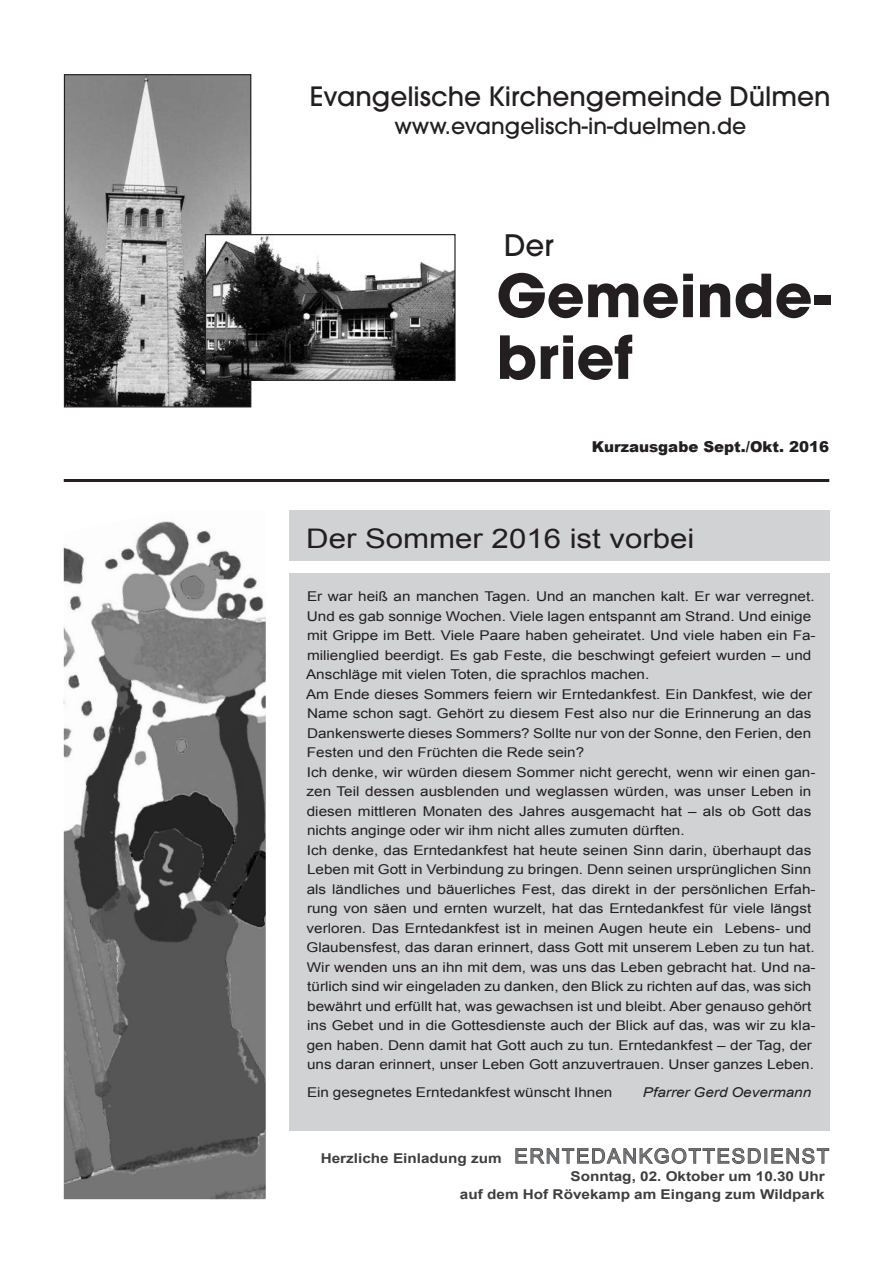
<style>
.page{position:relative;width:893px;height:1263px;background:#fff}
.page>*{position:absolute;margin:0;border:0;box-sizing:border-box;transform-origin:0 0}
.t1{font:700 58.8px/61.8px "Avant Garde";color:#231f20}
.t2{font:500 29.4px "Avant Garde";color:#231f20}
.t3{font:27px "Arial";color:#231f20;scale:1.16 1}
.t4{font:500 26.4px "Avant Garde";color:#231f20}
.t5{font:500 22.05px "Avant Garde";color:#231f20}
.t6{font:900 15px "Arial";color:#231f20}
.t7{font:13.5px/19.5px "Arial";color:#231f20;scale:1.13 1}
.t8{font:700 13.5px "Arial";color:#3e3e3f;scale:1.13 1}
.t9{font:italic 13.5px "Arial";color:#231f20;scale:1.13 1}
.s1{font-weight:400;font-size:20.25px;color:#717275}
</style>
<div class="page">
<hr style="left:64px;top:479px;width:765px;height:3px;background:#231f20">
<div style="left:289px;top:573px;width:540px;height:558px;background:#d1d2d4"></div>
<img style="left:64px;top:521px;width:202px;height:678px">
<div style="left:289px;top:510px;width:540px;height:51px;background:#d1d2d4"></div>
<svg style="left:515px;top:1147px;width:314px;height:17px"></svg>
<img style="left:66px;top:76px;width:183px;height:329px">
<div style="left:64px;top:74px;width:187px;height:333px;border:1px solid #231f20"></div>
<img style="left:207px;top:236px;width:247px;height:143px">
<div style="left:205px;top:234px;width:251px;height:147px;border:1px solid #231f20"></div>
<h3 class="t4" style="left:310px;top:80px;width:522px">Evangelische Kirchengemeinde Dülmen</h3>
<h3 class="t5" style="left:394px;top:112px;width:353px">www.evangelisch-in-duelmen.de</h3>
<h2 class="t2" style="left:504px;top:227px;width:51px">Der</h2>
<h1 class="t1" style="left:496px;top:264px;width:336px">Gemeinde&shy;brief</h1>
<p class="t6" style="left:592px;top:436px;width:239px">Kurzausgabe Sept./Okt. 2016</p>
<h3 class="t3" style="left:306px;top:521px;width:336px">Der Sommer 2016 ist vorbei</h3>
<p class="t7" style="left:306px;top:587px;width:452px">Er war heiß an manchen Tagen. Und an manchen kalt. Er war verregnet.<br>Und es gab sonnige Wochen. Viele lagen entspannt am Strand. Und einige mit Grippe im Bett. Viele Paare haben geheiratet. Und viele haben ein Fa&shy;milienglied beerdigt. Es gab Feste, die beschwingt gefeiert wurden – und Anschläge mit vielen Toten, die sprachlos machen.<br>Am Ende dieses Sommers feiern wir Erntedankfest. Ein Dankfest, wie der Name schon sagt. Gehört zu diesem Fest also nur die Erinnerung an das Dankenswerte dieses Sommers? Sollte nur von der Sonne, den Ferien, den Festen und den Früchten die Rede sein?<br>Ich denke, wir würden diesem Sommer nicht gerecht, wenn wir einen gan&shy;zen Teil dessen ausblenden und weglassen würden, was unser Leben in diesen mittleren Monaten des Jahres ausgemacht hat – als ob Gott das nichts anginge oder wir ihm nicht alles zumuten dürften.<br>Ich denke, das Erntedankfest hat heute seinen Sinn darin, überhaupt das Leben mit Gott in Verbindung zu bringen. Denn seinen ursprünglichen Sinn als ländliches und bäuerliches Fest, das direkt in der persönlichen Erfah&shy;rung von säen und ernten wurzelt, hat das Erntedankfest für viele längst verloren. Das Erntedankfest ist in meinen Augen heute ein Lebens- und Glaubensfest, das daran erinnert, dass Gott mit unserem Leben zu tun hat.<br>Wir wenden uns an ihn mit dem, was uns das Leben gebracht hat. Und na&shy;türlich sind wir eingeladen zu danken, den Blick zu richten auf das, was sich bewährt und erfüllt hat, was gewachsen ist und bleibt. Aber genauso gehört ins Gebet und in die Gottesdienste auch der Blick auf das, was wir zu kla&shy;gen haben. Denn damit hat Gott auch zu tun. Erntedankfest – der Tag, der uns daran erinnert, unser Leben Gott anzuvertrauen. Unser ganzes Leben.</p>
<p class="t7" style="left:307px;top:1083px;width:272px">Ein gesegnetes Erntedankfest wünscht Ihnen</p>
<p class="t9" style="left:643px;top:1084px;width:150px">Pfarrer Gerd Oevermann</p>
<p class="t8" style="left:321px;top:1149px;width:451px">Herzliche Einladung zum <span class="s1">ERNTEDANKGOTTESDIENST</span></p>
<p class="t8" style="left:570px;top:1167px;width:226px">Sonntag, 02. Oktober um 10.30 Uhr</p>
<p class="t8" style="left:460px;top:1185px;width:324px">auf dem Hof Rövekamp am Eingang zum Wildpark</p>
</div>
